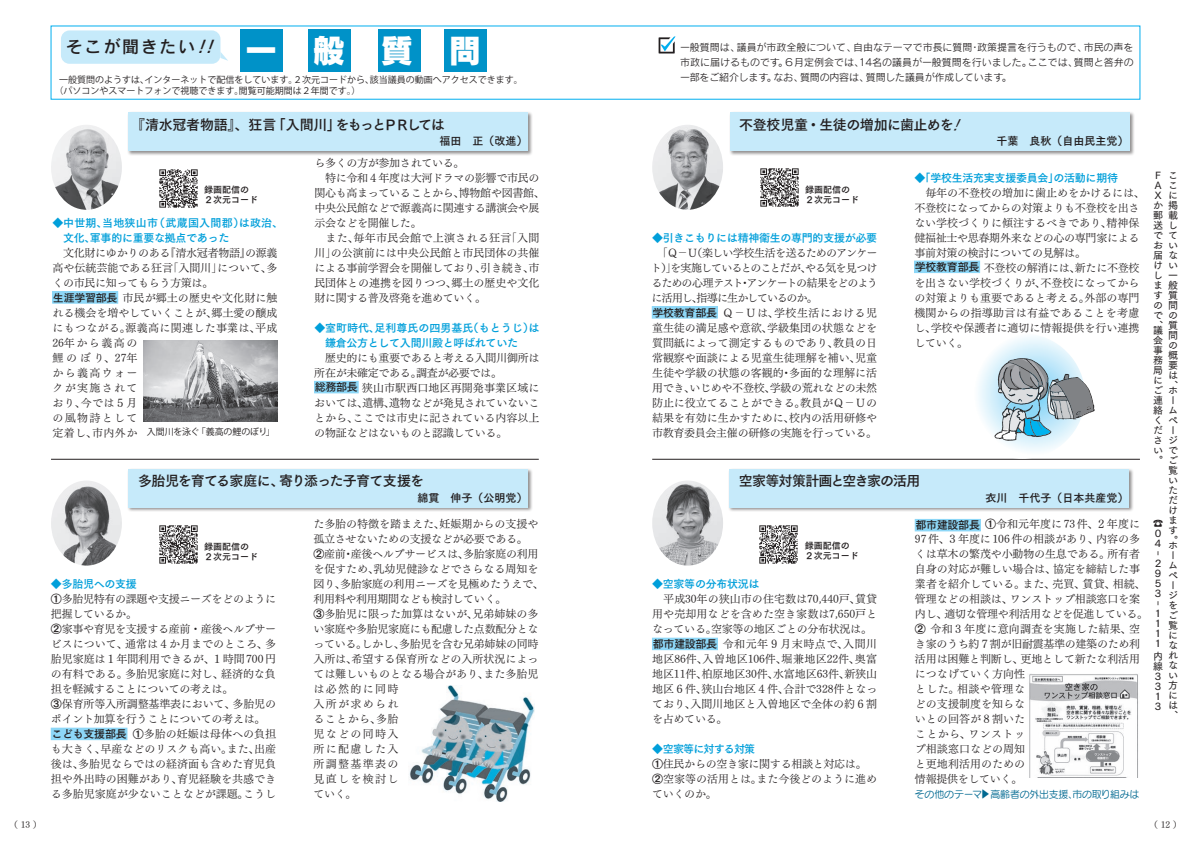
<style>
.page{position:relative;width:1191px;height:842px;background:#fff}
.page>*{position:absolute;margin:0;border:0;box-sizing:border-box;transform-origin:0 0}
.t1{font:17px "Rodin Pro N DB";letter-spacing:.1em;color:#231f20}
.t2{font:14px "Tsuku Go Pro B";letter-spacing:-.05em;color:#231f20}
.t3{font:11px/15px "Tsuku Min Pro R";color:#231f20}
.t4{font:11px/15px "Tsuku Min Pro R";letter-spacing:-.025em;color:#231f20}
.t5{font:11px/15px "Tsuku Go Pro B";letter-spacing:-.025em;color:#009fda}
.t6{font:11px "Tsuku Go Pro B";color:#231f20}
.t7{font:11px/15px "Tsuku Go Pro B";letter-spacing:-.005em;color:#009fda}
.t8{font:11px "Tsuku Go Pro B";letter-spacing:-.075em;color:#009fda}
.t9{font:10px/14.8px "Rodin Pro N M";letter-spacing:-.02em;color:#231f20;text-align:justify}
.t10{font:10px/10px "Tsuku Go Pro D";color:#231f20}
.t11{font:10px "Seurat Pro N M";letter-spacing:-.025em;color:#006991}
.t12{font:9px/11.2px "Koz Go Pr 6 N";color:#231f20}
.t13{font:9px/10px "Tsuku Go Pro B";color:#231f20}
.t14{font:9px "Koz Go Pro";letter-spacing:-.02em;color:#231f20}
.t15{font:9px "Tsuku Min Pro R";color:#231f20}
.s1{font-style:italic}
.s2{font-family:"Rodin Pro N EB";font-size:33px;color:#fff}
.s3{font-family:"Koz Min Pr 6 N";font-size:9.2px}
.s4{font-family:"Tsuku Go Pro B"}
.s5{font-family:"Tsuku Min Pr 5 N M"}
.s6{font-family:"Tsuku Go Pro D";font-style:italic}
</style>
<div class="page">
<svg style="left:595px;top:25px;width:545px;height:75px"></svg>
<svg style="left:658px;top:36px;width:17px;height:17px"></svg>
<hr style="left:652px;top:459px;width:488px;height:1px;background:#231f20">
<div style="left:915px;top:519px;width:65px;height:12px;background:#8dd7f7"></div>
<img style="left:1029px;top:674px;width:109px;height:103px">
<div style="left:652px;top:307px;width:65px;height:11px;background:#8dd7f7"></div>
<div style="left:652px;top:306px;width:65px;height:12px;border:1px solid #8dd7f7"></div>
<div style="left:914px;top:261px;width:65px;height:12px;background:#8dd7f7"></div>
<div style="left:652px;top:638px;width:65px;height:12px;background:#8dd7f7"></div>
<svg style="left:959px;top:333px;width:126px;height:126px"></svg>
<svg style="left:994px;top:358px;width:100px;height:83px"></svg>
<div style="left:728px;top:111px;width:406px;height:45px;background:#231f20;opacity:.5"></div>
<div style="left:729px;top:112px;width:400px;height:39px;background:#c6eafa"></div>
<div style="left:728px;top:468px;width:406px;height:44px;background:#231f20;opacity:.5"></div>
<div style="left:729px;top:469px;width:400px;height:38px;background:#c6eafa"></div>
<img style="left:760px;top:168px;width:39px;height:39px">
<img style="left:759px;top:525px;width:39px;height:39px">
<img style="left:652px;top:125px;width:71px;height:85px">
<img style="left:652px;top:481px;width:71px;height:85px">
<svg style="left:51px;top:25px;width:544px;height:75px"></svg>
<div style="left:240px;top:29px;width:43px;height:43px;background:#0092c8"></div>
<div style="left:308px;top:29px;width:43px;height:43px;background:#0092c8"></div>
<div style="left:378px;top:29px;width:43px;height:43px;background:#0092c8"></div>
<div style="left:444px;top:29px;width:43px;height:43px;background:#0092c8"></div>
<div style="left:61px;top:30px;width:159px;height:34px;background:#c6eafa;border-radius:9px"></div>
<svg style="left:220px;top:52px;width:8px;height:9px"></svg>
<hr style="left:51px;top:459px;width:488px;height:1px;background:#231f20">
<div style="left:53px;top:292px;width:65px;height:11px;background:#8dd7f7"></div>
<div style="left:52px;top:291px;width:66px;height:12px;border:1px solid #8dd7f7"></div>
<div style="left:314px;top:381px;width:44px;height:12px;background:#8dd7f7"></div>
<div style="left:51px;top:728px;width:76px;height:12px;background:#8dd7f7"></div>
<img style="left:143px;top:341px;width:135px;height:81px">
<img style="left:409px;top:685px;width:126px;height:116px">
<div style="left:127px;top:111px;width:406px;height:45px;background:#231f20;opacity:.5"></div>
<div style="left:128px;top:112px;width:400px;height:39px;background:#c6eafa"></div>
<div style="left:127px;top:468px;width:406px;height:44px;background:#231f20;opacity:.5"></div>
<div style="left:128px;top:469px;width:400px;height:38px;background:#c6eafa"></div>
<img style="left:159px;top:169px;width:39px;height:39px">
<img style="left:159px;top:525px;width:39px;height:39px">
<img style="left:51px;top:481px;width:71px;height:85px">
<img style="left:51px;top:125px;width:71px;height:85px">
<h1 class="t1" style="left:66px;top:36px;width:417px">そこが聞きたい<span class="s1">!!</span> <span class="s2">一　般　質　問</span></h1>
<p class="t12" style="left:50px;top:74px;width:474px;text-indent:9px">一般質問のようすは、インターネットで配信をしています。２次元コードから、該当議員の動画へアクセスできます。　（パソコンやスマートフォンで視聴できます。閲覧可能期間は２年間です<span class="s3">。</span>）</p>
<p class="t2" style="left:131px;top:113px;width:315px">『清水冠者物語』、狂言「入間川」をもっとＰＲしては</p>
<p class="t13" style="left:204px;top:184px;width:55px">録画配信の<br>２次元コード</p>
<p class="t7" style="left:63px;top:214px;width:221px;text-indent:-11px">◆ 中世期、当地狭山市（武蔵国入間郡）は政治、文化、軍事的に重要な拠点であった</p>
<p class="t3" style="left:52px;top:244px;width:227px">　文化財にゆかりのある『清水冠者物語』の源義高や伝統芸能である狂言「入間川」について、多くの市民に知ってもらう方策は。<br><span class="s4">生涯学習部長</span> 市民が郷土の歴史や文化財に触れる機会を増やしていくことが、郷土愛の醸成にもつながる。源義高に関連した事業は、平成<br>26年から義高の<br>鯉のぼり、27年<br>から義高ウォー<br>クが実施されて<br>おり、今では５月<br>の風物詩として<br>定着し、市内外か</p>
<p class="t14" style="left:147px;top:426px;width:130px">入間川を泳ぐ「義高の鯉のぼり」</p>
<p class="t6" style="left:439px;top:131px;width:89px">福田　正（改進）</p>
<p class="t4" style="left:314px;top:154px;width:232px">ら多くの方が参加されている。<br>　特に令和４年度は大河ドラマの影響で市民の関心も高まっていることから、博物館や図書館、中央公民館などで源義高に関連する講演会や展示会などを開催した。<br>　また、毎年市民会館で上演される狂言「入間川」の公演前には中央公民館と市民団体の共催による事前学習会を開催しており、引き続き、市民団体との連携を図りつつ、郷土の歴史や文化財に関する普及啓発を進めていく。</p>
<p class="t5" style="left:325px;top:319px;width:216px;text-indent:-11px">◆ 室町時代、足利尊氏の四男基氏（もとうじ）は鎌倉公方として入間川殿と呼ばれていた</p>
<p class="t4" style="left:314px;top:349px;width:227px">　歴史的にも重要であると考える入間川御所は所在が未確定である。調査が必要では。<br><span class="s4">　　　　</span> 狭山市駅西口地区再開発事業区域においては、遺構、遺物などが発見されていないことから、ここでは市史に記されている内容以上の物証などはないものと認識している。</p>
<p class="t6" style="left:315px;top:378px;width:55px">総務部長　</p>
<p class="t15" style="left:9px;top:817px;width:34px">（ 13 ）</p>
<p class="t2" style="left:138px;top:469px;width:287px">多胎児を育てる家庭に、寄り添った子育て支援を</p>
<p class="t6" style="left:417px;top:488px;width:111px">綿貫　伸子（公明党）</p>
<p class="t13" style="left:204px;top:540px;width:55px">録画配信の<br>２次元コード</p>
<p class="t5" style="left:51px;top:575px;width:87px">◆多胎児への支援</p>
<p class="t3" style="left:51px;top:590px;width:227px"><span class="s4">①</span>多胎児特有の課題や支援ニーズをどのように把握しているか。<br><span class="s4">②</span>家事や育児を支援する産前・産後ヘルプサービスについて、通常は４か月までのところ、多胎児家庭は１年間利用できるが、１時間700円の有料である。多胎児家庭に対し、経済的な負担を軽減することについての考えは。<br><span class="s4">③</span>保育所等入所調整基準表において、多胎児のポイント加算を行うことについての考えは。<span class="s4">こども支援部長 ①</span>多胎の妊娠は母体への負担も大きく、早産などのリスクも高い。また、出産後は、多胎児ならではの経済面も含めた育児負担や外出時の困難があり、育児経験を共感できる多胎児家庭が少ないことなどが課題。こうし</p>
<p class="t3" style="left:313px;top:515px;width:232px">た多胎の特徴を踏まえた、妊娠期からの支援や孤立させないための支援などが必要である。<br><span class="s4">②</span>産前・産後ヘルプサービスは、多胎家庭の利用を促すため、乳幼児健診などでさらなる周知を図り、多胎家庭の利用ニーズを見極めたうえで、利用料や利用期間なども検討していく。<br><span class="s4">③</span>多胎児に限った加算はないが、兄弟姉妹の多い家庭や多胎児家庭にも配慮した点数配分となっている。しかし、多胎児を含む兄弟姉妹の同時入所は、希望する保育所などの入所状況によっては難しいものとなる場合があり、また多胎児は必然的に同時<br>入所が求められ<br>ることから、多胎<br>児などの同時入<br>所に配慮した入<br>所調整基準表の<br>見直しを検討し<br>ていく。</p>
<p class="t9" style="left:680px;top:40px;width:455px;text-indent:-23px"><span class="s5">　　</span> 一般質問は､議員が市政全般について､自由なテーマで市長に質問･政策提言を行うもので､市民の声を市政に届けるものです｡６月定例会では､14名の議員が一般質問を行いました｡ここでは､質問と答弁の一部をご紹介します｡なお､質問の内容は､質問した議員が作成しています｡</p>
<p class="t2" style="left:739px;top:113px;width:234px">不登校児童・生徒の増加に歯止めを<span class="s6">！</span></p>
<p class="t6" style="left:996px;top:131px;width:133px">千葉　良秋（自由民主党）</p>
<p class="t13" style="left:805px;top:183px;width:55px">録画配信の<br>２次元コード</p>
<p class="t5" style="left:652px;top:229px;width:227px">◆引きこもりには精神衛生の専門的支援が必要</p>
<p class="t3" style="left:651px;top:244px;width:228px">　「Ｑ－Ｕ（楽しい学校生活を送るためのアンケート）」を実施しているとのことだが、やる気を見つけるための心理テスト・アンケートの結果をどのように活用し、指導に生かしているのか。<br><span class="s4">学校教育部長</span> Ｑ－Ｕは、学校生活における児童生徒の満足感や意欲、学級集団の状態などを質問紙によって測定するものであり、教員の日常観察や面談による児童生徒理解を補い、児童生徒や学級の状態の客観的・多面的な理解に活用でき、いじめや不登校、学級の荒れなどの未然防止に役立てることができる。教員がＱ－Ｕの結果を有効に生かすために、校内の活用研修や市教育委員会主催の研修の実施を行っている。</p>
<p class="t5" style="left:914px;top:169px;width:205px">◆「学校生活充実支援委員会」の活動に期待</p>
<p class="t3" style="left:914px;top:184px;width:232px">　毎年の不登校の増加に歯止めをかけるには、不登校になってからの対策よりも不登校を出さない学校づくりに傾注するべきであり、精神保健福祉士や思春期外来などの心の専門家による事前対策の検討についての見解は。<br><span class="s4">学校教育部長</span> 不登校の解消には、新たに不登校を出さない学校づくりが、不登校になってからの対策よりも重要であると考える。外部の専門機関からの指導助言は有益であることを考慮し、学校や保護者に適切に情報提供を行い連携していく。</p>
<p class="t2" style="left:738px;top:469px;width:183px">空家等対策計画と空き家の活用</p>
<p class="t6" style="left:985px;top:488px;width:144px">衣川　千代子（日本共産党）</p>
<p class="t13" style="left:805px;top:539px;width:55px">録画配信の<br>２次元コード</p>
<p class="t5" style="left:652px;top:575px;width:109px">◆空家等の分布状況は</p>
<p class="t3" style="left:652px;top:590px;width:227px">　平成30年の狭山市の住宅数は70,440戸、賃貸用や売却用などを含めた空き家数は7,650戸となっている。空家等の地区ごとの分布状況は。<span class="s4">都市建設部長</span> 令和元年９月末時点で、入間川地区86件、入曽地区106件、堀兼地区22件、奥富地区11件、柏原地区30件、水富地区63件、新狭山地区６件、狭山台地区４件、合計で328件となっており、入間川地区と入曽地区で全体の約６割を占めている。</p>
<p class="t8" style="left:652px;top:739px;width:105px">◆空家等に対する対策</p>
<p class="t4" style="left:652px;top:755px;width:226px"><span class="s4">①</span>住民からの空き家に関する相談と対応は。<br><span class="s4">②</span>空家等の活用とは。また今後どのように進めていくのか。</p>
<p class="t3" style="left:915px;top:515px;width:235px"><span class="s4">都市建設部長 ①</span>令和元年度に73件、２年度に<br>97件、３年度に106件の相談があり、内容の多くは草木の繁茂や小動物の生息である。所有者自身の対応が難しい場合は、協定を締結した事業者を紹介している。また、売買、賃貸、相続、管理などの相談は、ワンストップ相談窓口を案内し、適切な管理や利活用などを促進している。<br><span class="s4">②</span> 令和３年度に意向調査を実施した結果、空き家のうち約７割が旧耐震基準の建築のため利活用は困難と判断し、更地として新たな利活用につなげていく方向性<br>とした。相談や管理な<br>どの支援制度を知らな<br>いとの回答が８割いた<br>ことから、ワンストッ<br>プ相談窓口などの周知<br>と更地利活用のための<br>情報提供をしていく。</p>
<p class="t11" style="left:914px;top:788px;width:69px">その他のテーマ</p>
<p class="t11" style="left:992px;top:789px;width:11px;rotate:90deg">▲</p>
<p class="t11" style="left:990px;top:788px;width:150px">高齢者の外出支援、市の取り組みは</p>
<p class="t10" style="left:1153px;top:169px;width:11px">Ｆ<br>Ａ<br>Ｘか郵送でお届けしますので、</p>
<p class="t10" style="left:1153px;top:324px;width:11px">議会事務局にご連絡ください。</p>
<p class="t10" style="left:1168px;top:169px;width:11px">ここに掲載していない一般質問の質問の概要は、</p>
<p class="t10" style="left:1168px;top:384px;width:11px">ホームページでご覧いただけます。</p>
<p class="t10" style="left:1168px;top:539px;width:11px">ホームページをご覧になれない方には、</p>
<p class="t10" style="left:1153px;top:517px;width:11px">☎<br>０<br>４‐<br>２<br>９<br>５<br>３‐<br>１<br>１<br>１<br>１</p>
<p class="t10" style="left:1153px;top:650px;width:11px">内線<br>３<br>３<br>１<br>３</p>
<p class="t15" style="left:1149px;top:817px;width:34px">（ 12 ）</p>
</div>
